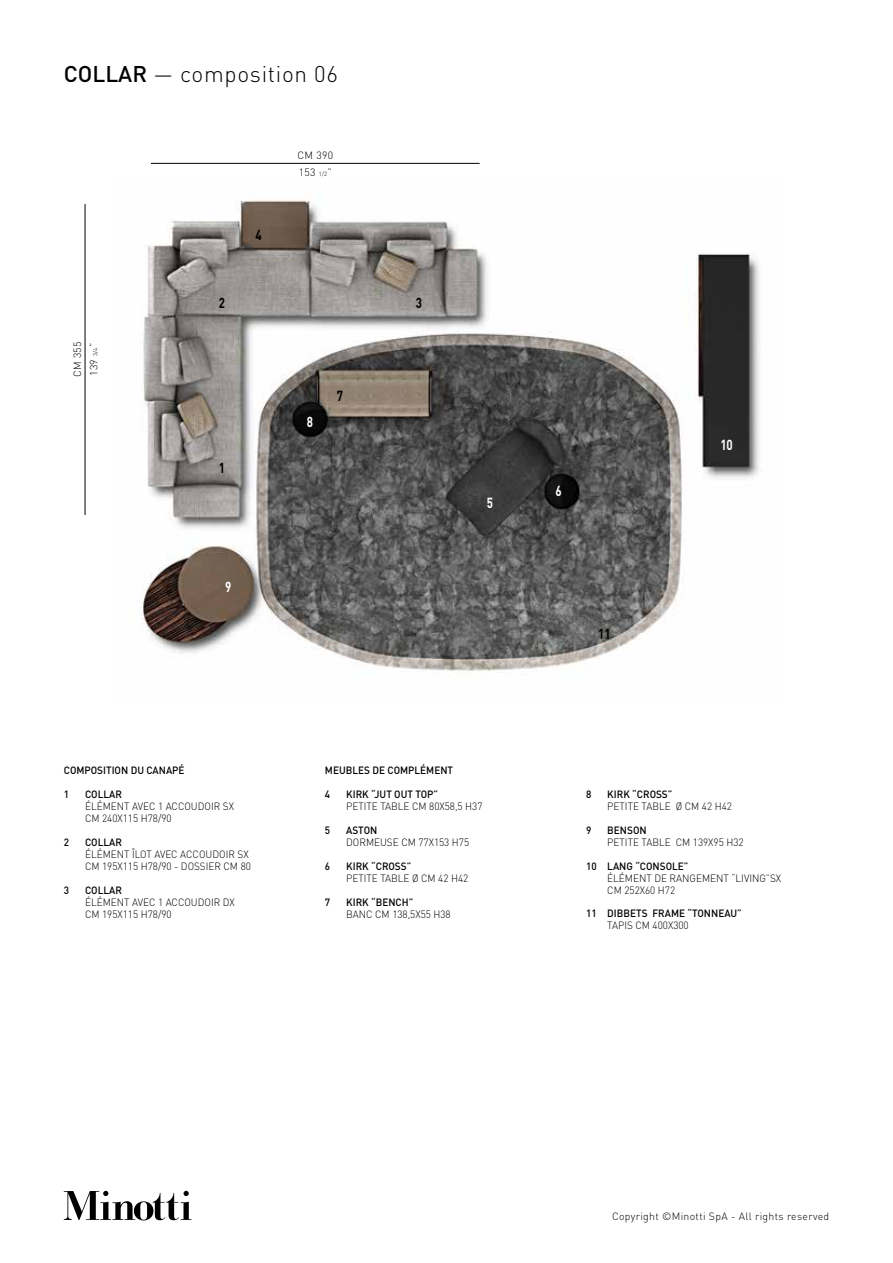
<style>
.page{position:relative;width:893px;height:1263px;background:#fff}
.page>*{position:absolute;margin:0;border:0;box-sizing:border-box;transform-origin:0 0}
.t1{font:300 22.5px "DIN";letter-spacing:.03em;color:#000}
.t2{font:700 14.4px "DIN";color:#000;scale:.8 1}
.t3{font:700 14.4px "DIN";color:#fff;scale:.8 1}
.t4{font:300 10.5px/12px "DIN";color:#000;scale:.95 1}
.t5{font:500 10.5px "DIN";color:#000;scale:.95 1}
.t6{font:300 10.5px "DIN";letter-spacing:.03em;color:#000}
.t7{font:300 10.5px/16.5px "DIN";color:#000}
.s1{font-weight:500}
.s2{font-size:6px}
</style>
<div class="page">
<svg style="left:64px;top:1191px;width:127px;height:29px"></svg>
<img style="left:141px;top:200px;width:618px;height:476px">
<hr style="left:151px;top:163px;width:329px;height:1px;background:#000">
<hr style="left:85px;top:204px;width:1px;height:311px;background:#000">
<h1 class="t1" style="left:64px;top:60px;width:276px"><span class="s1">COLLAR</span> — composition 06</h1>
<h2 class="t2" style="left:255px;top:226px;width:9px">4</h2>
<p class="t7" style="left:297px;top:147px;width:37px">CM 390<br>153 <span class="s2">1/2</span>”</p>
<p class="t7" style="left:69px;top:377px;width:37px;rotate:-90deg">CM 355<br>139 <span class="s2">3/4</span>”</p>
<h2 class="t2" style="left:219px;top:293px;width:9px">2</h2>
<h2 class="t2" style="left:416px;top:293px;width:9px">3</h2>
<h2 class="t2" style="left:219px;top:459px;width:9px">1</h2>
<h2 class="t3" style="left:225px;top:578px;width:9px">9</h2>
<h2 class="t3" style="left:307px;top:412px;width:9px">8</h2>
<h2 class="t2" style="left:337px;top:386px;width:9px">7</h2>
<h2 class="t3" style="left:487px;top:494px;width:9px">5</h2>
<p class="t5" style="left:64px;top:764px;width:129px">COMPOSITION DU CANAPÉ</p>
<p class="t5" style="left:64px;top:787px;width:7px">1</p>
<p class="t5" style="left:85px;top:787px;width:40px">COLLAR</p>
<p class="t4" style="left:85px;top:800px;width:158px">ÉLÉMENT AVEC 1 ACCOUDOIR SX<br>CM 240X115 H78/90</p>
<p class="t5" style="left:64px;top:835px;width:7px">2</p>
<p class="t5" style="left:85px;top:835px;width:40px">COLLAR</p>
<p class="t4" style="left:85px;top:848px;width:176px">ÉLÉMENT ÎLOT AVEC ACCOUDOIR SX<br>CM 195X115 H78/90 - DOSSIER CM 80</p>
<p class="t5" style="left:64px;top:883px;width:7px">3</p>
<p class="t5" style="left:85px;top:883px;width:40px">COLLAR</p>
<p class="t4" style="left:85px;top:896px;width:159px">ÉLÉMENT AVEC 1 ACCOUDOIR DX<br>CM 195X115 H78/90</p>
<p class="t5" style="left:325px;top:764px;width:137px">MEUBLES DE COMPLÉMENT</p>
<p class="t5" style="left:325px;top:787px;width:7px">4</p>
<p class="t5" style="left:346px;top:787px;width:98px">KIRK “JUT OUT TOP”</p>
<p class="t4" style="left:346px;top:800px;width:145px">PETITE TABLE CM 80X58,5 H37</p>
<p class="t5" style="left:325px;top:823px;width:7px">5</p>
<p class="t5" style="left:346px;top:823px;width:34px">ASTON</p>
<p class="t4" style="left:346px;top:836px;width:131px">DORMEUSE CM 77X153 H75</p>
<p class="t5" style="left:325px;top:859px;width:7px">6</p>
<p class="t5" style="left:346px;top:859px;width:70px">KIRK “CROSS”</p>
<p class="t4" style="left:346px;top:872px;width:130px">PETITE TABLE Ø CM 42 H42</p>
<p class="t5" style="left:325px;top:895px;width:7px">7</p>
<p class="t5" style="left:346px;top:895px;width:72px">KIRK “BENCH”</p>
<p class="t4" style="left:346px;top:908px;width:112px">BANC CM 138,5X55 H38</p>
<h2 class="t3" style="left:556px;top:482px;width:9px">6</h2>
<h2 class="t2" style="left:598px;top:625px;width:17px">11</h2>
<h2 class="t3" style="left:720px;top:435px;width:17px">10</h2>
<p class="t5" style="left:586px;top:787px;width:7px">8</p>
<p class="t5" style="left:607px;top:787px;width:70px">KIRK “CROSS”</p>
<p class="t4" style="left:607px;top:800px;width:133px">PETITE TABLE Ø CM 42 H42</p>
<p class="t5" style="left:586px;top:823px;width:7px">9</p>
<p class="t5" style="left:607px;top:823px;width:43px">BENSON</p>
<p class="t4" style="left:607px;top:836px;width:145px">PETITE TABLE CM 139X95 H32</p>
<p class="t5" style="left:586px;top:859px;width:109px">10 LANG “CONSOLE”</p>
<p class="t4" style="left:607px;top:872px;width:185px">ÉLÉMENT DE RANGEMENT “LIVING”SX<br>CM 252X60 H72</p>
<p class="t5" style="left:586px;top:907px;width:166px">11 DIBBETS FRAME “TONNEAU”</p>
<p class="t4" style="left:607px;top:919px;width:87px">TAPIS CM 400X300</p>
<p class="t6" style="left:612px;top:1210px;width:219px">Copyright ©Minotti SpA - All rights reserved</p>
</div>
